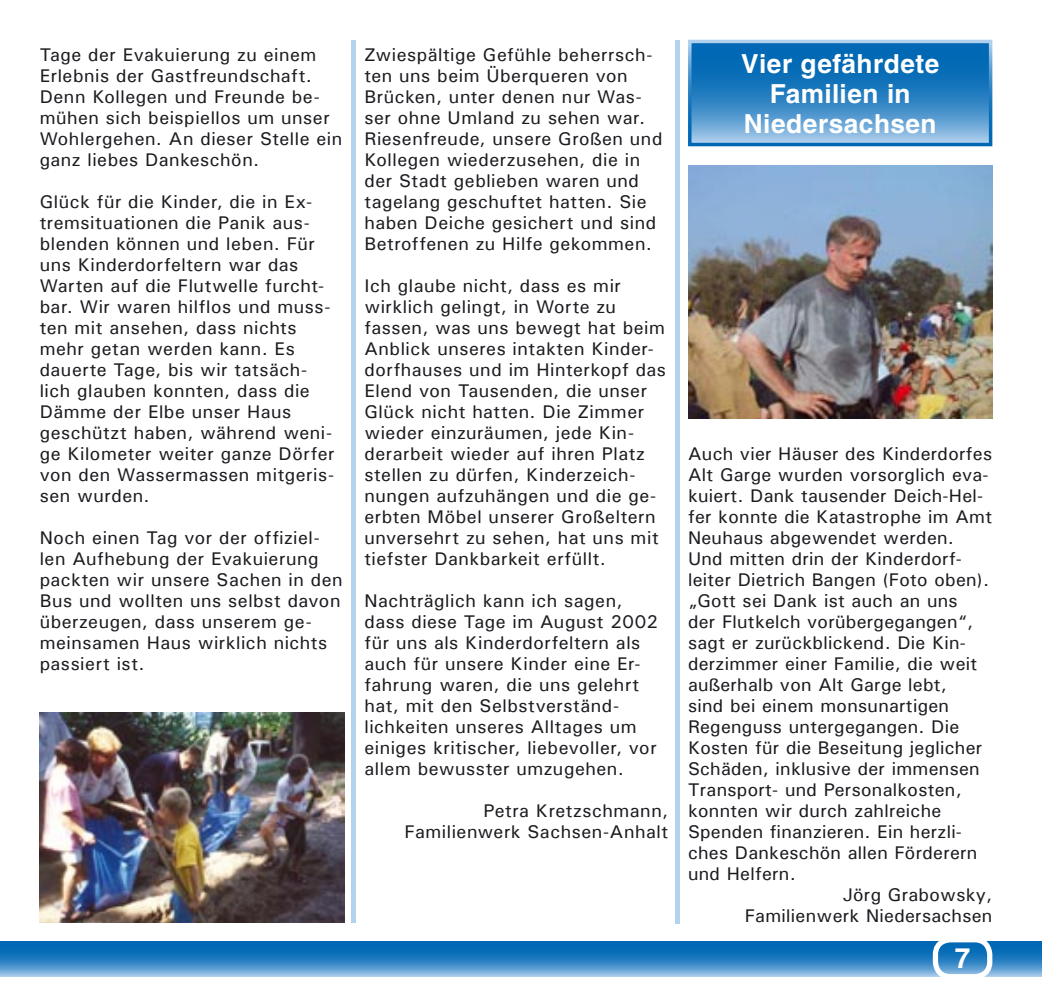
<style>
.page{position:relative;width:1042px;height:993px;background:#fff}
.page>*{position:absolute;margin:0;border:0;box-sizing:border-box;transform-origin:0 0}
.t1{font:700 28px "Helvetica";color:#fff}
.t2{font:700 26.25px/29.8px "Helvetica";letter-spacing:.02em;color:#fff;text-align:center}
.t3{font:500 18.38px/21px "Univers";letter-spacing:.025em;color:#1b1c20}
</style>
<div class="page">
<svg style="left:0;top:941px;width:1042px;height:34px;background:#2c82c2"></svg>
<div style="left:351px;top:40px;width:5px;height:882px;background:#b3d2ee"></div>
<div style="left:675px;top:40px;width:5px;height:883px;background:#b3d2ee"></div>
<img style="left:40px;top:712px;width:304px;height:210px">
<img style="left:688px;top:166px;width:304px;height:252px">
<svg style="left:693px;top:45px;width:294px;height:96px;background:#3285c4"></svg>
<svg style="left:930px;top:941px;width:65px;height:35px"></svg>
<p class="t3" style="left:40px;top:43px;width:304px">Tage der Evakuierung zu einem<br>Erlebnis der Gastfreundschaft.<br>Denn Kollegen und Freunde be&shy;mühen sich beispiellos um unser<br>Wohlergehen. An dieser Stelle ein ganz liebes Dankeschön.</p>
<p class="t3" style="left:40px;top:190px;width:296px">Glück für die Kinder, die in Ex&shy;tremsituationen die Panik aus&shy;blenden können und leben. Für uns Kinderdorfeltern war das<br>Warten auf die Flutwelle furcht&shy;bar. Wir waren hilflos und muss&shy;ten mit ansehen, dass nichts mehr getan werden kann. Es dauerte Tage, bis wir tatsäch&shy;lich glauben konnten, dass die<br>Dämme der Elbe unser Haus geschützt haben, während weni&shy;ge Kilometer weiter ganze Dörfer von den Wassermassen mitgeris&shy;sen wurden.</p>
<p class="t3" style="left:40px;top:526px;width:305px">Noch einen Tag vor der offiziel&shy;len Aufhebung der Evakuierung packten wir unsere Sachen in den<br>Bus und wollten uns selbst davon überzeugen, dass unserem ge&shy;meinsamen Haus wirklich nichts passiert ist.</p>
<p class="t3" style="left:364px;top:43px;width:300px">Zwiespältige Gefühle beherrsch&shy;ten uns beim Überqueren von<br>Brücken, unter denen nur Was&shy;ser ohne Umland zu sehen war.<br>Riesenfreude, unsere Großen und<br>Kollegen wiederzusehen, die in der Stadt geblieben waren und tagelang geschuftet hatten. Sie haben Deiche gesichert und sind<br>Betroffenen zu Hilfe gekommen.</p>
<p class="t3" style="left:364px;top:274px;width:303px">Ich glaube nicht, dass es mir wirklich gelingt, in Worte zu fassen, was uns bewegt hat beim<br>Anblick unseres intakten Kinder&shy;dorfhauses und im Hinterkopf das<br>Elend von Tausenden, die unser<br>Glück nicht hatten. Die Zimmer wieder einzuräumen, jede Kin&shy;derarbeit wieder auf ihren Platz stellen zu dürfen, Kinderzeich&shy;nungen aufzuhängen und die ge&shy;erbten Möbel unserer Großeltern unversehrt zu sehen, hat uns mit tiefster Dankbarkeit erfüllt.</p>
<p class="t3" style="left:364px;top:589px;width:295px">Nachträglich kann ich sagen, dass diese Tage im August 2002 für uns als Kinderdorfeltern als auch für unsere Kinder eine Er&shy;fahrung waren, die uns gelehrt hat, mit den Selbstverständ&shy;lichkeiten unseres Alltages um einiges kritischer, liebevoller, vor allem bewusster umzugehen.</p>
<p class="t3" style="left:483px;top:799px;width:186px">Petra Kretzschmann,</p>
<p class="t3" style="left:405px;top:820px;width:265px">Familienwerk Sachsen-Anhalt</p>
<p class="t2" style="left:741px;top:49px;width:200px">Vier gefährdete<br>Familien in<br>Niedersachsen</p>
<p class="t3" style="left:688px;top:442px;width:306px">Auch vier Häuser des Kinderdorfes<br>Alt Garge wurden vorsorglich eva&shy;kuiert. Dank tausender Deich-Hel&shy;fer konnte die Katastrophe im Amt<br>Neuhaus abgewendet werden.<br>Und mitten drin der Kinderdorf&shy;leiter Dietrich Bangen (Foto oben). „Gott sei Dank ist auch an uns<br>der Flutkelch vorübergegangen“, sagt er zurückblickend. Die Kin&shy;derzimmer einer Familie, die weit außerhalb von Alt Garge lebt,<br>sind bei einem monsunartigen<br>Regenguss untergegangen. Die<br>Kosten für die Beseitung jeglicher<br>Schäden, inklusive der immensen<br>Transport- und Personalkosten, konnten wir durch zahlreiche<br>Spenden finanzieren. Ein herzli&shy;ches Dankeschön allen Förderern und Helfern.</p>
<p class="t3" style="left:843px;top:883px;width:151px">Jörg Grabowsky,</p>
<p class="t3" style="left:745px;top:904px;width:249px">Familienwerk Niedersachsen</p>
<p class="t1" style="left:954px;top:941px;width:17px">7</p>
</div>
